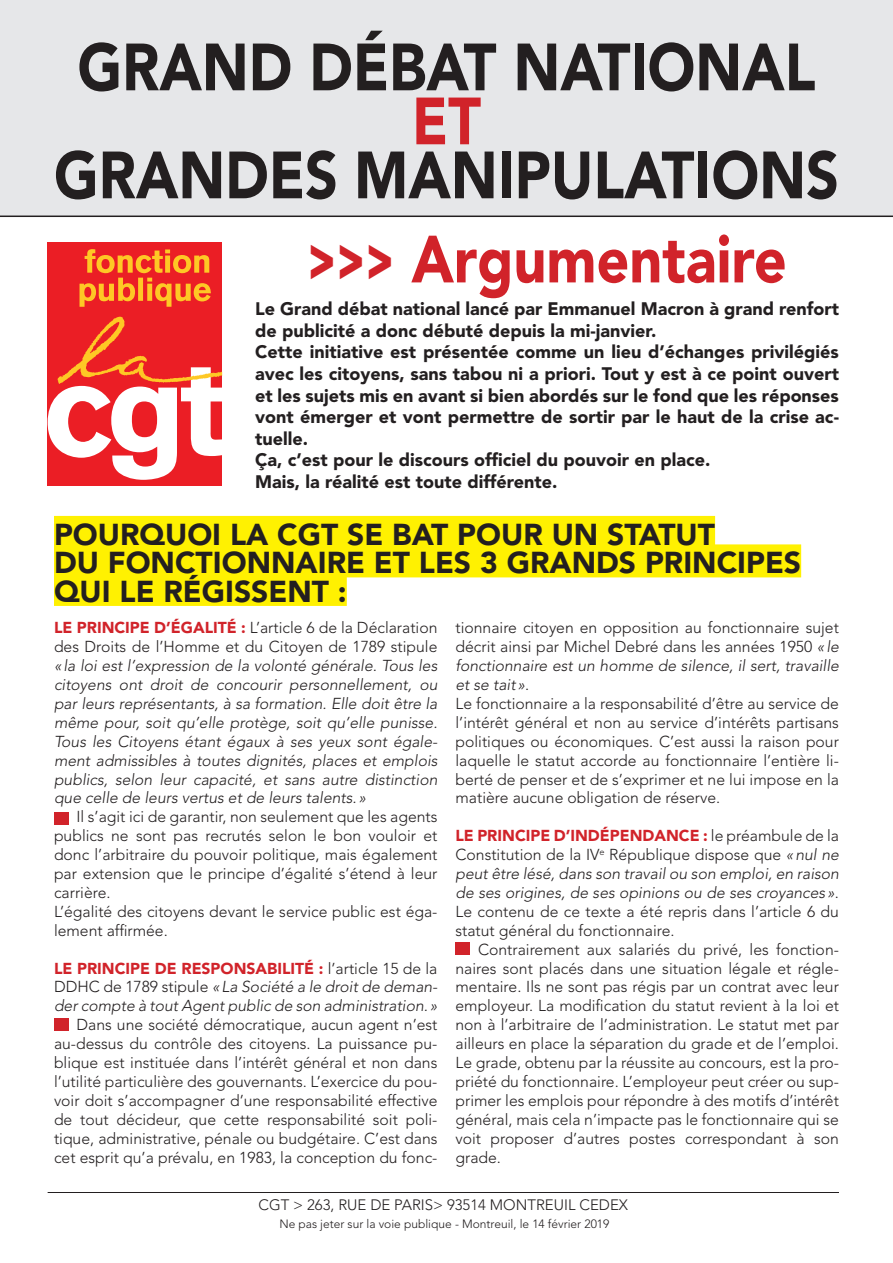
<style>
.page{position:relative;width:893px;height:1263px;background:#fff}
.page>*{position:absolute;margin:0;border:0;box-sizing:border-box;transform-origin:0 0}
.t1{font:900 66px "Avenir LT Std";color:#231f20;scale:.87 1}
.t2{font:900 66px "Avenir LT Std";color:#d1232a;scale:.66 1}
.t3{font:900 66px "Avenir LT Std";color:#d1232a;scale:.87 1}
.t4{font:900 30px/28.5px "Avenir LT Std";color:#231f20}
.t5{font:900 18px/21.6px "Avenir LT Std";color:#231f20}
.t6{font:300 15.75px/18.9px "Avenir LT Std";color:#231f20}
.t7{font:italic 300 15.75px/18.9px "Avenir LT Std";color:#231f20;text-align:justify}
.t8{font:300 15px "Avenir LT Std";color:#231f20}
.t9{font:300 12px "Avenir LT Std";color:#231f20}
.s1{font-weight:900;color:#d1232a}
.s2{font-weight:900;font-style:normal;color:#d1232a}
.s3{font-style:normal}
.s4{font-style:italic}
</style>
<div class="page">
<div style="left:0;top:0;width:893px;height:217px;background:#e6e7e9"></div>
<div style="left:54px;top:516px;width:661px;height:33px;background:#fff101"></div>
<div style="left:54px;top:544px;width:747px;height:33px;background:#fff101"></div>
<div style="left:54px;top:573px;width:293px;height:33px;background:#fff101"></div>
<div style="left:54px;top:1018px;width:14px;height:12px;background:#d1232a"></div>
<div style="left:455px;top:942px;width:14px;height:13px;background:#d1232a"></div>
<div style="left:54px;top:812px;width:14px;height:12px;background:#d1232a"></div>
<hr style="left:48px;top:1192px;width:791px;height:1px;background:#231f20">
<div style="left:48px;top:242px;width:174px;height:244px;background:#eb1e25"></div>
<svg style="left:48px;top:249px;width:174px;height:231px"></svg>
<h1 class="t1" style="left:77px;top:27px;width:850px">GRAND DÉBAT NATIONAL</h1>
<h1 class="t3" style="left:412px;top:81px;width:81px">ET</h1>
<h1 class="t1" style="left:54px;top:135px;width:904px">GRANDES MANIPULATIONS</h1>
<h1 class="t2" style="left:307px;top:219px;width:728px">&gt;&gt;&gt; Argumentaire</h1>
<p class="t5" style="left:255px;top:298px;width:585px">Le Grand débat national lancé par Emmanuel Macron à grand renfort de publicité a donc débuté depuis la mi-janvier.<br>Cette initiative est présentée comme un lieu d’échanges privilégiés avec les citoyens, sans tabou ni a priori. Tout y est à ce point ouvert et les sujets mis en avant si bien abordés sur le fond que les réponses vont émerger et vont permettre de sortir par le haut de la crise ac&shy;tuelle.<br>Ça, c’est pour le discours officiel du pouvoir en place.<br>Mais, la réalité est toute différente.</p>
<h2 class="t4" style="left:54px;top:520px;width:749px">POURQUOI LA CGT SE BAT POUR UN STATUT<br>DU FONCTIONNAIRE ET LES 3 GRANDS PRINCIPES<br>QUI LE RÉGISSENT :</h2>
<p class="t6" style="left:54px;top:618px;width:385px"><span class="s1">LE PRINCIPE D’ÉGALITÉ :</span> L’article 6 de la Déclaration des Droits de l’Homme et du Citoyen de 1789 stipule</p>
<p class="t7" style="left:54px;top:656px;width:385px">« la loi est l’expression de la volonté générale. Tous les citoyens ont droit de concourir personnellement, ou par leurs représentants, à sa formation. Elle doit être la même pour, soit qu’elle protège, soit qu’elle punisse.<br>Tous les Citoyens étant égaux à ses yeux sont égale&shy;ment admissibles à toutes dignités, places et emplois publics, selon leur capacité, et sans autre distinction que celle de leurs vertus et de leurs talents. »</p>
<p class="t6" style="left:54px;top:807px;width:385px;text-indent:23px">Il s’agit ici de garantir, non seulement que les agents publics ne sont pas recrutés selon le bon vouloir et donc l’arbitraire du pouvoir politique, mais également par extension que le principe d’égalité s’étend à leur carrière.<br>L’égalité des citoyens devant le service public est éga&shy;lement affirmée.</p>
<p class="t7" style="left:54px;top:959px;width:385px"><span class="s2">LE PRINCIPE DE RESPONSABILITÉ :</span> <span class="s3">l’article 15 de la DDHC de 1789 stipule</span> «La Société a le droit de deman&shy;der compte à tout Agent public de son administration. »</p>
<p class="t6" style="left:54px;top:1015px;width:385px;text-align:justify;text-indent:23px">Dans une société démocratique, aucun agent n’est au-dessus du contrôle des citoyens. La puissance pu&shy;blique est instituée dans l’intérêt général et non dans l’utilité particulière des gouvernants. L’exercice du pou&shy;voir doit s’accompagner d’une responsabilité effective de tout décideur, que cette responsabilité soit poli&shy;tique, administrative, pénale ou budgétaire. C’est dans cet esprit qu’a prévalu, en 1983, la conception du fonc-</p>
<p class="t6" style="left:455px;top:618px;width:385px">tionnaire citoyen en opposition au fonctionnaire sujet décrit ainsi par Michel Debré dans les années 1950 <span class="s4">« le fonctionnaire est un homme de silence, il sert, travaille et se tait »</span>.<br>Le fonctionnaire a la responsabilité d’être au service de l’intérêt général et non au service d’intérêts partisans politiques ou économiques. C’est aussi la raison pour laquelle le statut accorde au fonctionnaire l’entière li&shy;berté de penser et de s’exprimer et ne lui impose en la matière aucune obligation de réserve.</p>
<p class="t6" style="left:455px;top:826px;width:385px;text-align:justify"><span class="s1">LE PRINCIPE D’INDÉPENDANCE :</span> le préambule de la Constitution de la IV<sup>e</sup> République dispose que <span class="s4">«nul ne peut être lésé, dans son travail ou son emploi, en raison de ses origines, de ses opinions ou de ses croyances »</span>.<br>Le contenu de ce texte a été repris dans l’article 6 du statut général du fonctionnaire.</p>
<p class="t6" style="left:455px;top:940px;width:385px;text-align:justify;text-indent:23px">Contrairement aux salariés du privé, les fonction&shy;naires sont placés dans une situation légale et régle&shy;mentaire. Ils ne sont pas régis par un contrat avec leur employeur. La modification du statut revient à la loi et non à l’arbitraire de l’administration. Le statut met par ailleurs en place la séparation du grade et de l’emploi.<br>Le grade, obtenu par la réussite au concours, est la pro&shy;priété du fonctionnaire. L’employeur peut créer ou sup&shy;primer les emplois pour répondre à des motifs d’intérêt général, mais cela n’impacte pas le fonctionnaire qui se voit proposer d’autres postes correspondant à son grade.</p>
<p class="t8" style="left:259px;top:1196px;width:371px">CGT &gt; 263, RUE DE PARIS&gt; 93514 MONTREUIL CEDEX</p>
<p class="t9" style="left:279px;top:1217px;width:332px">Ne pas jeter sur la voie publique - Montreuil, le 14 février 2019</p>
</div>
